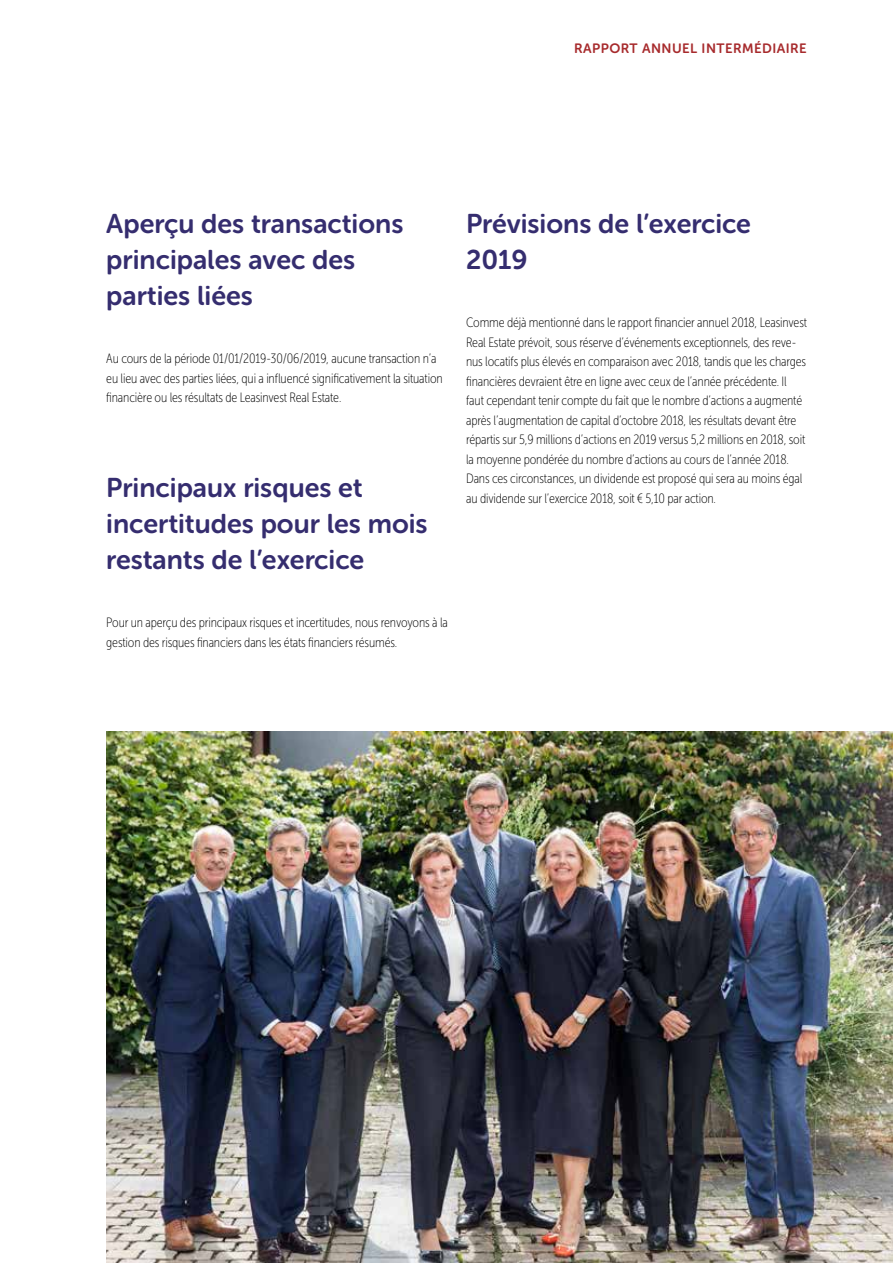
<style>
.page{position:relative;width:893px;height:1263px;background:#fff}
.page>*{position:absolute;margin:0;border:0;box-sizing:border-box;transform-origin:0 0}
.t1{font:27px/36px "Museo Sans Rounded 700";color:#352d6f}
.t2{font:13.5px/19.5px "Museo Sans Cond 100";letter-spacing:-.01em;color:#000}
.t3{font:13.5px "Museo Sans Rounded 700";letter-spacing:.035em;color:#a72a2c}
</style>
<div class="page">
<img style="left:106px;top:731px;width:787px;height:532px">
<p class="t3" style="left:574px;top:40px;width:234px">RAPPORT ANNUEL INTERMÉDIAIRE</p>
<h1 class="t1" style="left:106px;top:206px;width:299px">Aperçu des transactions principales avec des parties liées</h1>
<p class="t2" style="left:106px;top:349px;width:338px">Au cours de la période 01/01/2019-30/06/2019, aucune transaction n’a eu lieu avec des parties liées, qui a influencé significativement la situation financière ou les résultats de Leasinvest Real Estate.</p>
<h1 class="t1" style="left:106px;top:470px;width:323px">Principaux risques et incertitudes pour les mois restants de l’exercice</h1>
<h1 class="t1" style="left:466px;top:206px;width:286px">Prévisions de l’exercice<br>2019</h1>
<p class="t2" style="left:466px;top:313px;width:342px">Comme déjà mentionné dans le rapport financier annuel 2018, Leasinvest Real Estate prévoit, sous réserve d’événements exceptionnels, des reve&shy;nus locatifs plus élevés en comparaison avec 2018, tandis que les charges financières devraient être en ligne avec ceux de l’année précédente. Il faut cependant tenir compte du fait que le nombre d’actions a augmenté après l’augmentation de capital d’octobre 2018, les résultats devant être répartis sur 5,9 millions d’actions en 2019 versus 5,2 millions en 2018, soit la moyenne pondérée du nombre d’actions au cours de l’année 2018.<br>Dans ces circonstances, un dividende est proposé qui sera au moins égal au dividende sur l’exercice 2018, soit € 5,10 par action.</p>
<p class="t2" style="left:106px;top:613px;width:343px">Pour un aperçu des principaux risques et incertitudes, nous renvoyons à la gestion des risques financiers dans les états financiers résumés.</p>
</div>
